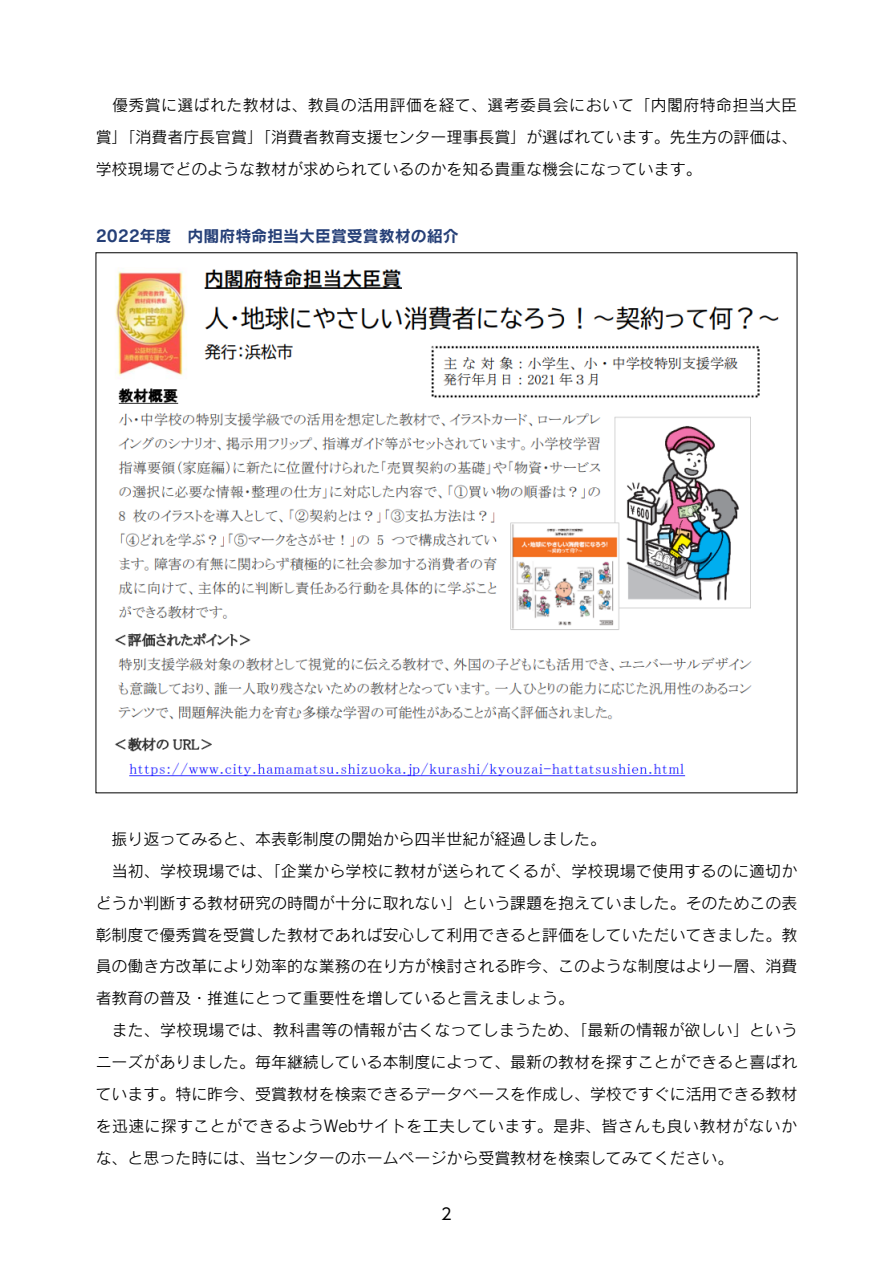
<style>
.page{position:relative;width:893px;height:1263px;background:#fff}
.page>*{position:absolute;margin:0;border:0;box-sizing:border-box;transform-origin:0 0}
.t1{font:15.9px/32px "Rodin Pro N M";color:#000;text-align:justify}
.t2{font:15.9px "Rodin Pro N B";color:#253f77}
.t3{font:15.9px "UD Shin Go Pr 6 N";color:#000}
</style>
<div class="page">
<img style="left:115px;top:269px;width:664px;height:508px">
<p class="t1" style="left:96px;top:89px;width:703px">　優秀賞に選ばれた教材は、教員の活用評価を経て、選考委員会において「内閣府特命担当大臣賞」「消費者庁長官賞」「消費者教育支援センター理事長賞」が選ばれています。先生方の評価は、学校現場でどのような教材が求められているのかを知る貴重な機会になっています。</p>
<p class="t2" style="left:96px;top:225px;width:364px">2022年度　内閣府特命担当大臣賞受賞教材の紹介</p>
<p class="t1" style="left:96px;top:822px;width:703px;text-align:left">　振り返ってみると、本表彰制度の開始から四半世紀が経過しました。<br>　当初、学校現場では、「企業から学校に教材が送られてくるが、学校現場で使用するのに適切かどうか判断する教材研究の時間が十分に取れない」という課題を抱えていました。そのためこの表彰制度で優秀賞を受賞した教材であれば安心して利用できると評価をしていただいてきました。教員の働き方改革により効率的な業務の在り方が検討される昨今、このような制度はより一層、消費者教育の普及・推進にとって重要性を増していると言えましょう。<br>　また、学校現場では、教科書等の情報が古くなってしまうため、「最新の情報が欲しい」というニーズがありました。毎年継続している本制度によって、最新の教材を探すことができると喜ばれています。特に昨今、受賞教材を検索できるデータベースを作成し、学校ですぐに活用できる教材を迅速に探すことができるようWebサイトを工夫しています。是非、皆さんも良い教材がないかな、と思った時には、当センターのホームページから受賞教材を検索してみてください。</p>
<p class="t3" style="left:441px;top:1201px;width:12px">2</p>
</div>
